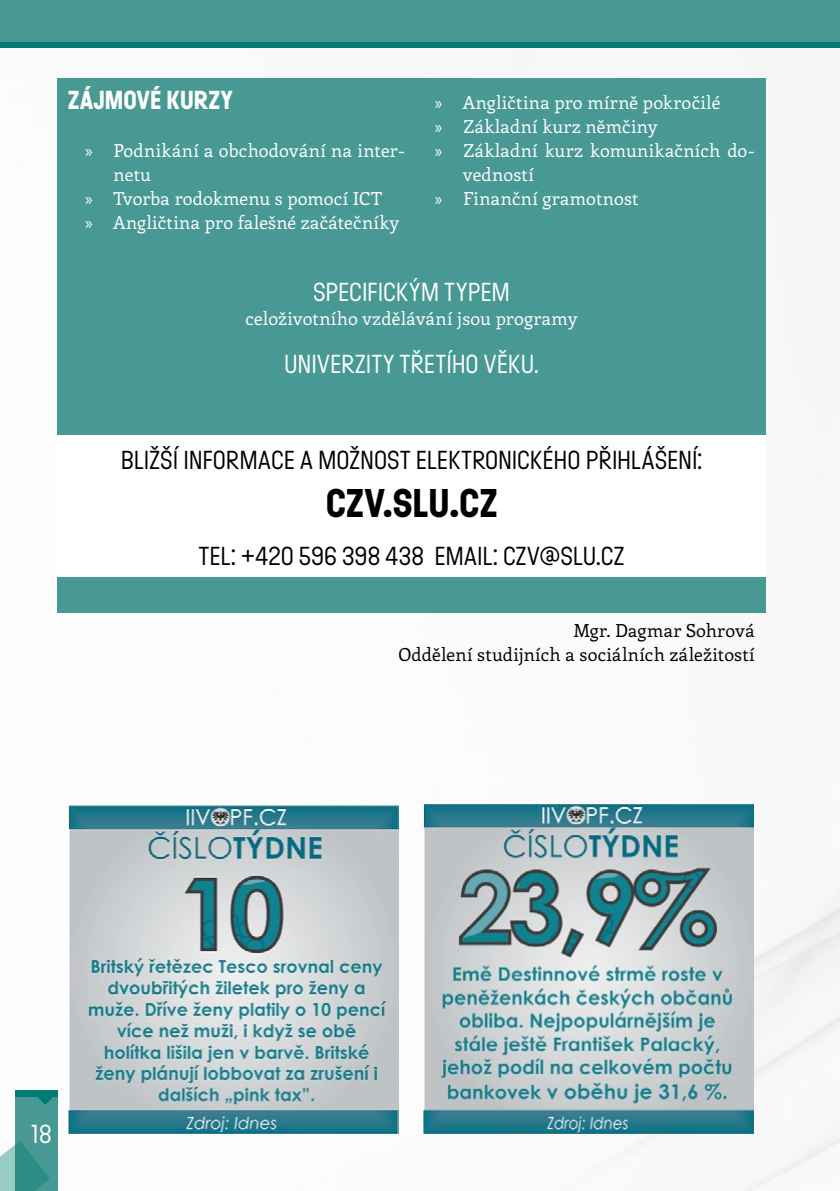
<style>
.page{position:relative;width:840px;height:1191px;background:#fff}
.page>*{position:absolute;margin:0;border:0;box-sizing:border-box;transform-origin:0 0}
.odstavec{font:700 40px "Ladislav";letter-spacing:.005em;color:#000}
.odstavec-2{font:26px "Ladislav";letter-spacing:.005em;color:#000}
.odstavec-3{font:26px "Ladislav";letter-spacing:.01em;color:#fff}
.odstavec_2{font:700 26px "Ladislav";letter-spacing:.015em;color:#fff}
.odstavec-4{font:18px/24px "Enriqueta";letter-spacing:.015em;color:#fff}
.podpis{font:18px "Enriqueta";letter-spacing:.01em;color:#000}
.s1{font-family:"Myriad Pro"}
</style>
<div class="page">
<img style="left:68px;top:78px;width:771px;height:1113px">
<div style="left:0;top:5px;width:839px;height:43px;background:#007d73"></div>
<div style="left:0;top:0;width:839px;height:42px;background:#489993"></div>
<div style="left:15px;top:1090px;width:43px;height:101px;background:#007d73"></div>
<div style="left:15px;top:1097px;width:43px;height:94px;background:#489993"></div>
<svg style="left:0;top:1141px;width:50px;height:50px"></svg>
<svg style="left:38px;top:1097px;width:15px;height:7px"></svg>
<div style="left:57px;top:78px;width:708px;height:535px;background:#489993"></div>
<div style="left:55px;top:435px;width:710px;height:142px;background:#fff"></div>
<img style="left:68px;top:805px;width:330px;height:328px">
<img style="left:423px;top:804px;width:330px;height:329px">
<p class="odstavec_2" style="left:68px;top:84px;width:166px">ZÁJMOVÉ KURZY</p>
<p class="odstavec-4" style="left:113px;top:138px;width:293px;text-indent:-28px"><span class="s1">»</span> Podnikání a obchodování na inter&shy;netu</p>
<p class="odstavec-4" style="left:85px;top:186px;width:298px"><span class="s1">»</span> Tvorba rodokmenu s pomocí ICT</p>
<p class="odstavec-4" style="left:85px;top:210px;width:315px"><span class="s1">»</span> Angličtina pro falešné začátečníky</p>
<p class="odstavec-4" style="left:434px;top:90px;width:287px"><span class="s1">»</span> Angličtina pro mírně pokročilé</p>
<p class="odstavec-4" style="left:434px;top:114px;width:224px"><span class="s1">»</span> Základní kurz němčiny</p>
<p class="odstavec-4" style="left:463px;top:138px;width:293px;text-indent:-28px"><span class="s1">»</span> Základní kurz komunikačních do&shy;vedností</p>
<p class="odstavec-4" style="left:434px;top:186px;width:205px"><span class="s1">»</span> Finanční gramotnost</p>
<p class="odstavec-3" style="left:313px;top:276px;width:198px">SPECIFICKÝM TYPEM</p>
<p class="odstavec-4" style="left:245px;top:306px;width:333px">celoživotního vzdělávání jsou programy</p>
<p class="odstavec-3" style="left:284px;top:348px;width:256px">UNIVERZITY TŘETÍHO VĚKU.</p>
<p class="odstavec-2" style="left:121px;top:444px;width:582px">BLIŽŠÍ INFORMACE A MOŽNOST ELEKTRONICKÉHO PŘIHLÁŠENÍ:</p>
<p class="odstavec" style="left:325px;top:478px;width:173px">CZV.SLU.CZ</p>
<p class="odstavec-2" style="left:198px;top:540px;width:427px">TEL: +420 596 398 438 EMAIL: CZV@SLU.CZ</p>
<p class="podpis" style="left:573px;top:618px;width:182px">Mgr. Dagmar Sohrová</p>
<p class="podpis" style="left:398px;top:642px;width:357px">Oddělení studijních a sociálních záležitostí</p>
<h2 class="odstavec-3" style="left:31px;top:1117px;width:22px">18</h2>
</div>
